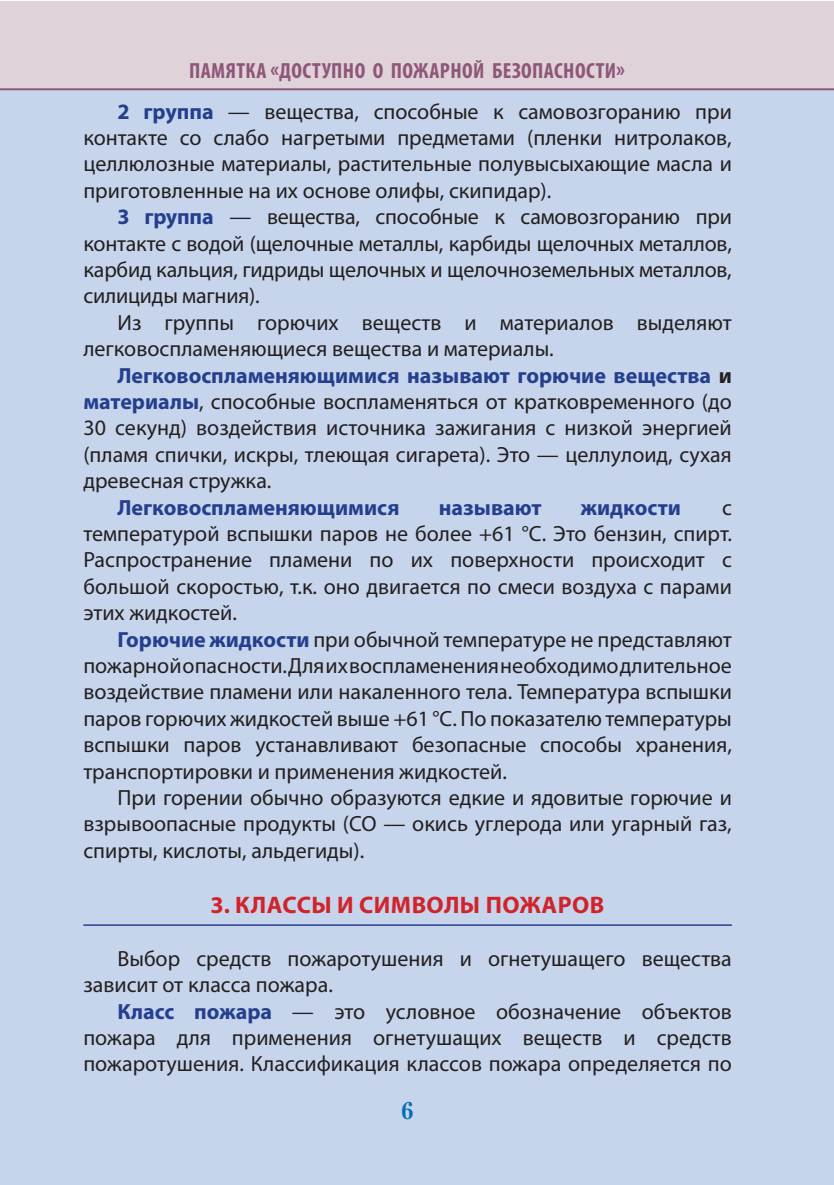
<style>
.page{position:relative;width:834px;height:1185px;background:#fff}
.page>*{position:absolute;margin:0;border:0;box-sizing:border-box;transform-origin:0 0}
.t1{font:700 24px "Myriad Pro";letter-spacing:.02em;color:#d1232a}
.t2{font:700 24px "Petersburg C";color:#006eb7}
.t3{font:22px/26.4px "Myriad Pro";color:#231f20;text-align:justify}
.t4{font:700 condensed 22px/41px "Myriad Pro";letter-spacing:.02em;color:#8e5678}
.t5{font:700 22px "Myriad Pro";color:#253f8e}
.s1{font-stretch:normal;color:#253f8e}
.s2{font-weight:400;font-stretch:normal;color:#231f20}
.s3{font-weight:700;color:#253f8e}
.s4{font-weight:700}
</style>
<div class="page">
<div style="left:0;top:1px;width:833px;height:90px;background:#e0d2d9"></div>
<div style="left:0;top:91px;width:833px;height:1094px;background:#c6d5ec"></div>
<hr style="left:0;top:88px;width:833px;height:2px;background:#8e5678">
<hr style="left:83px;top:924px;width:648px;height:2px;background:#253f8e">
<p class="t4" style="left:117px;top:49px;width:615px;text-indent:72px">ПАМЯТКА «ДОСТУПНО О ПОЖАРНОЙ БЕЗОПАСНОСТИ»<br><span class="s1">2 группа</span> <span class="s2">— вещества, способные к самовозгоранию при</span></p>
<p class="t3" style="left:83px;top:124px;width:650px">контакте со слабо нагретыми предметами (пленки нитролаков, целлюлозные материалы, растительные полувысыхающие масла и приготовленные на их основе олифы, скипидар).</p>
<p class="t3" style="left:83px;top:203px;width:650px;text-indent:34px"><span class="s3">3 группа</span> — вещества, способные к самовозгоранию при контакте с водой (щелочные металлы, карбиды щелочных металлов, карбид кальция, гидриды щелочных и щелочноземельных металлов, силициды магния).</p>
<p class="t3" style="left:83px;top:309px;width:649px;text-indent:34px">Из группы горючих веществ и материалов выделяют легковоспламеняющиеся вещества и материалы.</p>
<p class="t3" style="left:83px;top:362px;width:650px;text-indent:34px"><span class="s3">Легковоспламеняющимися называют горючие вещества</span> <span class="s4">и </span><span class="s3">материалы</span>, способные воспламеняться от кратковременного (до 30 секунд) воздействия источника зажигания с низкой энергией (пламя спички, искры, тлеющая сигарета). Это — целлулоид, сухая древесная стружка.</p>
<p class="t5" style="left:117px;top:493px;width:283px">Легковоспламеняющимися</p>
<p class="t5" style="left:438px;top:493px;width:104px">называют</p>
<p class="t5" style="left:580px;top:493px;width:101px">жидкости</p>
<p class="t3" style="left:83px;top:494px;width:650px;text-indent:638px">с температурой вспышки паров не более +61 °С. Это бензин, спирт.<br>Распространение пламени по их поверхности происходит с большой скоростью, т.к. оно двигается по смеси воздуха с парами этих жидкостей.</p>
<p class="t3" style="left:83px;top:626px;width:650px;text-indent:34px"><span class="s3">Горючие жидкости</span> при обычной температуре не представляют пожарной опасности. Для их воспламенения необходимо длительное воздействие пламени или накаленного тела. Температура вспышки паров горючих жидкостей выше +61 °С. По показателю температуры вспышки паров устанавливают безопасные способы хранения, транспортировки и применения жидкостей.</p>
<p class="t3" style="left:83px;top:784px;width:650px;text-indent:34px">При горении обычно образуются едкие и ядовитые горючие и взрывоопасные продукты (СО — окись углерода или угарный газ, спирты, кислоты, альдегиды).</p>
<p class="t1" style="left:210px;top:889px;width:395px">3. КЛАССЫ И СИМВОЛЫ ПОЖАРОВ</p>
<p class="t3" style="left:83px;top:945px;width:649px;text-indent:34px">Выбор средств пожаротушения и огнетушащего вещества зависит от класса пожара.</p>
<p class="t3" style="left:83px;top:998px;width:650px;text-indent:34px"><span class="s3">Класс пожара</span> — это условное обозначение объектов пожара для применения огнетушащих веществ и средств пожаротушения. Классификация классов пожара определяется по</p>
<p class="t2" style="left:401px;top:1096px;width:14px">6</p>
</div>
